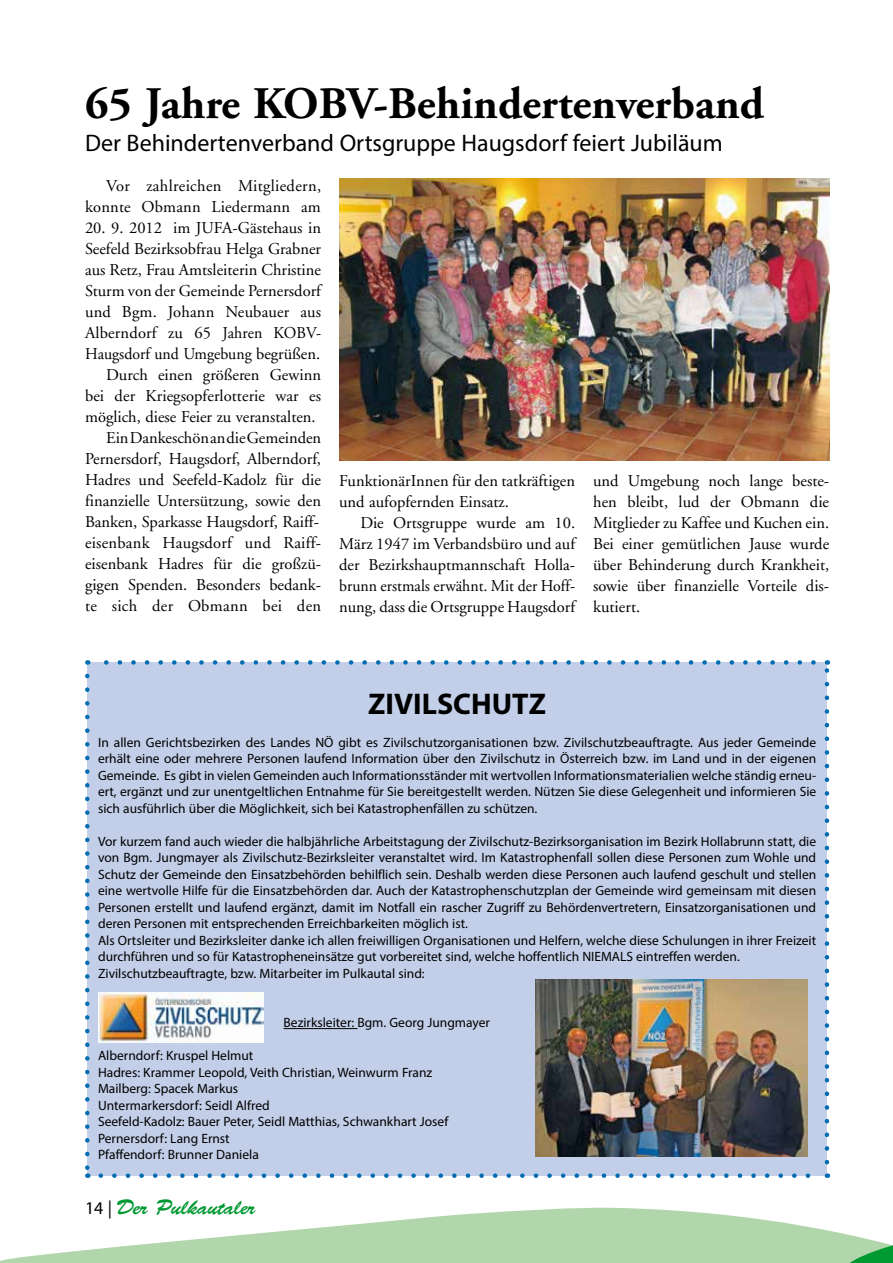
<style>
.page{position:relative;width:893px;height:1263px;background:#fff}
.page>*{position:absolute;margin:0;border:0;box-sizing:border-box;transform-origin:0 0}
.t1{font:700 45px "Adobe Garamond";color:#000}
.t2{font:700 30px "Myriad Pro";color:#000}
.t3{font:24px "Myriad Pro";color:#000}
.t4{font:21px "Brush Script Std";color:#009932}
.t5{font:16.5px/21px "Adobe Garamond";color:#000;text-align:justify}
.t6{font:16.5px "Adobe Garamond";color:#000;scale:.96 1}
.t7{font:13.5px/16.5px "Myriad Pro";color:#000}
.s1{font-family:"Myriad Pro";font-size:18px;color:#000}
</style>
<div class="page">
<svg style="left:0;top:1207px;width:842px;height:56px;fill:#b2d6ab"></svg>
<svg style="left:842px;top:1233px;width:51px;height:30px"></svg>
<img style="left:339px;top:179px;width:490px;height:282px">
<div style="left:87px;top:662px;width:740px;height:514px;background:#c3cfe8"></div>
<hr style="left:284px;top:1028px;width:73px;height:1px;background:#000">
<svg style="left:101px;top:1173px;width:710px;height:5px"></svg>
<svg style="left:104px;top:660px;width:709px;height:5px"></svg>
<svg style="left:85px;top:676px;width:5px;height:502px"></svg>
<svg style="left:825px;top:660px;width:4px;height:502px"></svg>
<img style="left:98px;top:992px;width:166px;height:51px">
<img style="left:535px;top:979px;width:272px;height:177px">
<h1 class="t1" style="left:85px;top:79px;width:680px">65 Jahre KOBV-Behindertenverband</h1>
<h3 class="t3" style="left:85px;top:128px;width:639px">Der Behindertenverband Ortsgruppe Haugsdorf feiert Jubiläum</h3>
<p class="t5" style="left:85px;top:175px;width:238px;text-align:right">Vor zahlreichen Mitgliedern, konnte Obmann Liedermann am</p>
<p class="t5" style="left:85px;top:217px;width:237px">20. 9. 2012 im JUFA-Gästehaus in</p>
<p class="t5" style="left:85px;top:238px;width:238px">Seefeld Bezirksobfrau Helga Grabner</p>
<p class="t5" style="left:85px;top:259px;width:238px">aus Retz, Frau Amtsleiterin Christine</p>
<p class="t5" style="left:85px;top:280px;width:238px">Sturm von der Gemeinde Pernersdorf</p>
<p class="t5" style="left:85px;top:301px;width:238px">und Bgm. Johann Neubauer aus</p>
<p class="t5" style="left:85px;top:322px;width:238px">Alberndorf zu 65 Jahren KOBV-</p>
<p class="t6" style="left:85px;top:345px;width:246px">Haugsdorf und Umgebung begrüßen.</p>
<p class="t5" style="left:106px;top:364px;width:216px">Durch einen größeren Gewinn</p>
<p class="t5" style="left:85px;top:385px;width:238px">bei der Kriegsopferlotterie war es</p>
<p class="t5" style="left:85px;top:406px;width:232px">möglich, diese Feier zu veranstalten.</p>
<p class="t5" style="left:106px;top:427px;width:216px">Ein Dankeschön an die Gemeinden</p>
<p class="t5" style="left:85px;top:448px;width:238px">Pernersdorf, Haugsdorf, Alberndorf,</p>
<p class="t5" style="left:85px;top:469px;width:238px">Hadres und Seefeld-Kadolz für die</p>
<p class="t5" style="left:85px;top:490px;width:238px">finanzielle Untersützung, sowie den</p>
<p class="t5" style="left:85px;top:511px;width:235px">Banken, Sparkasse Haugsdorf, Raiff-</p>
<p class="t5" style="left:85px;top:532px;width:238px">eisenbank Haugsdorf und Raiff-</p>
<p class="t5" style="left:85px;top:553px;width:238px">eisenbank Hadres für die großzü-</p>
<p class="t5" style="left:85px;top:574px;width:238px">gigen Spenden. Besonders bedank-</p>
<p class="t5" style="left:85px;top:595px;width:238px">te sich der Obmann bei den</p>
<p class="t5" style="left:593px;top:470px;width:238px">und Umgebung noch lange beste&shy;hen bleibt, lud der Obmann die Mitglieder zu Kaffee und Kuchen ein.<br>Bei einer gemütlichen Jause wurde über Behinderung durch Krankheit, sowie über finanzielle Vorteile dis&shy;kutiert.</p>
<p class="t5" style="left:339px;top:470px;width:238px">FunktionärInnen für den tatkräftigen und aufopfernden Einsatz.</p>
<p class="t5" style="left:339px;top:512px;width:238px;text-indent:21px">Die Ortsgruppe wurde am 10.<br>März 1947 im Verbandsbüro und auf der Bezirkshauptmannschaft Holla&shy;brunn erstmals erwähnt. Mit der Hoff&shy;nung, dass die Ortsgruppe Haugsdorf</p>
<h2 class="t2" style="left:368px;top:684px;width:179px">ZIVILSCHUTZ</h2>
<p class="t7" style="left:98px;top:734px;width:720px;text-align:justify">In allen Gerichtsbezirken des Landes NÖ gibt es Zivilschutzorganisationen bzw. Zivilschutzbeauftragte. Aus jeder Gemeinde erhält eine oder mehrere Personen laufend Information über den Zivilschutz in Österreich bzw. im Land und in der eigenen Gemeinde. Es gibt in vielen Gemeinden auch Informationsständer mit wertvollen Informationsmaterialien welche ständig erneu&shy;ert, ergänzt und zur unentgeltlichen Entnahme für Sie bereitgestellt werden. Nützen Sie diese Gelegenheit und informieren Sie sich ausführlich über die Möglichkeit, sich bei Katastrophenfällen zu schützen.</p>
<p class="t7" style="left:98px;top:833px;width:720px">Vor kurzem fand auch wieder die halbjährliche Arbeitstagung der Zivilschutz-Bezirksorganisation im Bezirk Hollabrunn statt, die von Bgm. Jungmayer als Zivilschutz-Bezirksleiter veranstaltet wird. Im Katastrophenfall sollen diese Personen zum Wohle und Schutz der Gemeinde den Einsatzbehörden behilflich sein. Deshalb werden diese Personen auch laufend geschult und stellen eine wertvolle Hilfe für die Einsatzbehörden dar. Auch der Katastrophenschutzplan der Gemeinde wird gemeinsam mit diesen Personen erstellt und laufend ergänzt, damit im Notfall ein rascher Zugriff zu Behördenvertretern, Einsatzorganisationen und deren Personen mit entsprechenden Erreichbarkeiten möglich ist.<br>Als Ortsleiter und Bezirksleiter danke ich allen freiwilligen Organisationen und Helfern, welche diese Schulungen in ihrer Freizeit durchführen und so für Katastropheneinsätze gut vorbereitet sind, welche hoffentlich NIEMALS eintreffen werden.<br>Zivilschutzbeauftragte, bzw. Mitarbeiter im Pulkautal sind:</p>
<p class="t7" style="left:284px;top:1014px;width:208px">Bezirksleiter: Bgm. Georg Jungmayer</p>
<p class="t7" style="left:98px;top:1047px;width:352px">Alberndorf: Kruspel Helmut<br>Hadres: Krammer Leopold, Veith Christian, Weinwurm Franz Mailberg: Spacek Markus<br>Untermarkersdorf: Seidl Alfred<br>Seefeld-Kadolz: Bauer Peter, Seidl Matthias, Schwankhart Josef Pernersdorf: Lang Ernst<br>Pfaffendorf: Brunner Daniela</p>
<h3 class="t4" style="left:85px;top:1195px;width:172px"><span class="s1">14 |</span> Der Pulkautaler</h3>
</div>
